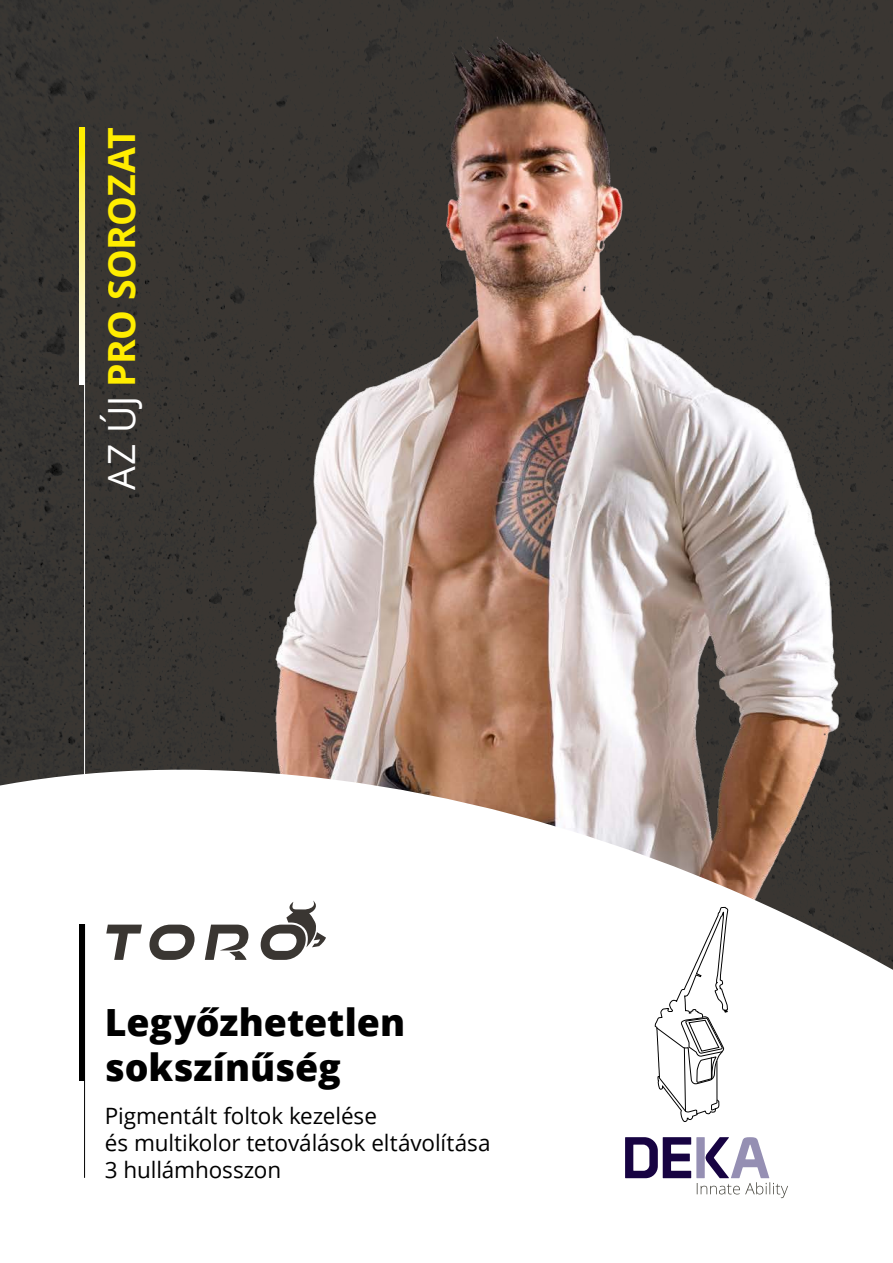
<style>
.page{position:relative;width:893px;height:1263px;background:#fff}
.page>*{position:absolute;margin:0;border:0;box-sizing:border-box;transform-origin:0 0}
.t1{font:800 37.5px/45px "Open Sans";color:#000}
.t2{font:700 37.5px "Open Sans";letter-spacing:-.015em;color:#ffed00}
.t3{font:22.5px/27px "Open Sans";letter-spacing:-.005em;color:#000}
.s1{font-weight:400;color:#fff}
</style>
<div class="page">
<div style="left:0;top:0;width:128px;height:690px;background:#373532"></div>
<img style="left:128px;top:0;width:765px;height:690px">
<svg style="left:0;top:690px;width:893px;height:509px"></svg>
<div style="left:696px;top:1137px;width:9px;height:41px;background:#c0bcd1"></div>
<svg style="left:625px;top:1137px;width:66px;height:41px"></svg>
<svg style="left:697px;top:1137px;width:91px;height:61px"></svg>
<svg style="left:655px;top:907px;width:73px;height:215px"></svg>
<svg style="left:106px;top:900px;width:220px;height:60px"></svg>
<hr style="left:84px;top:924px;width:1px;height:254px;background:#000">
<hr style="left:84px;top:128px;width:1px;height:649px;background:#fff">
<div style="left:79px;top:924px;width:6px;height:156px;background:#000"></div>
<svg style="left:79px;top:128px;width:6px;height:256px;background:#fff58e"></svg>
<h1 class="t2" style="left:95px;top:490px;width:364px;rotate:-90deg"><span class="s1">AZ ÚJ</span> PRO SOROZAT</h1>
<h1 class="t1" style="left:105px;top:997px;width:302px">Legyőzhetetlen sokszínűség</h1>
<p class="t3" style="left:105px;top:1101px;width:387px">Pigmentált foltok kezelése<br>és multikolor tetoválások eltávolítása<br>3 hullámhosszon</p>
</div>
